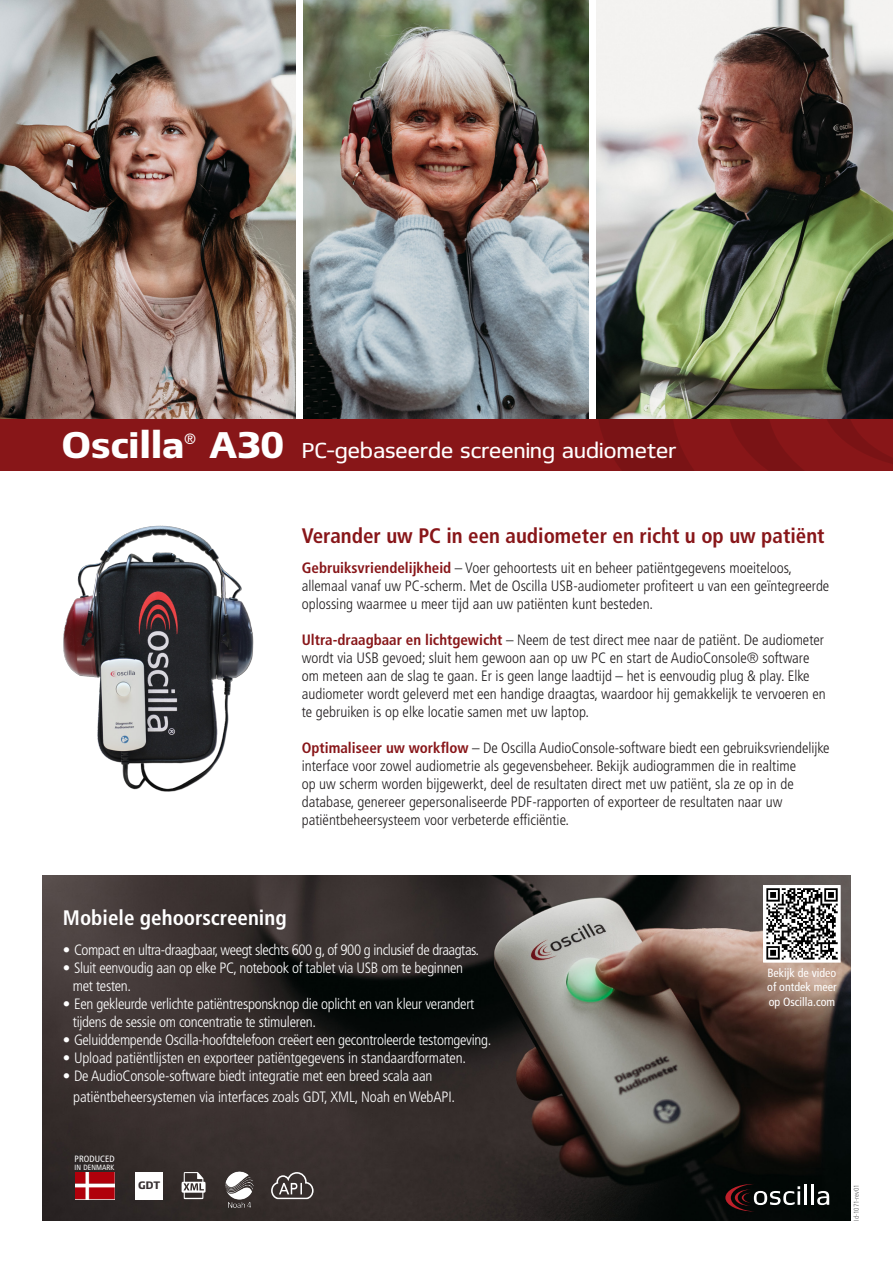
<style>
.page{position:relative;width:893px;height:1263px;background:#fff}
.page>*{position:absolute;margin:0;border:0;box-sizing:border-box;transform-origin:0 0}
.t1{font:700 36px "Olic";color:#fff}
.t2{font:700 condensed 21px "Frutiger LT Std";color:#881619}
.t3{font:21px "Olic";letter-spacing:-.02em;color:#fff}
.t4{font:700 condensed 21px "Frutiger LT Std";color:#fff}
.t5{font:300 condensed 15px/18px "Frutiger LT Std";color:#231f20}
.t6{font:300 condensed 15px/18px "Frutiger LT Std";letter-spacing:-.02em;color:#fff}
.t7{font:condensed 15px "Frutiger LT Std";color:#fff}
.t8{font:condensed 12px/14.4px "Frutiger LT Std";color:#fff;text-align:justify}
.t9{font:700 10.5px "Olic";color:#373032}
.t10{font:condensed 9.15px "Frutiger LT Std";letter-spacing:.01em;color:#fff}
.t11{font:condensed 7.65px "Frutiger LT Std";letter-spacing:.01em;color:#fff}
.t12{font:300 condensed 7.05px "Frutiger LT Std";color:#57585a}
.s1{font-weight:700;color:#881619}
</style>
<div class="page">
<img style="left:0;top:0;width:589px;height:419px">
<img style="left:596px;top:0;width:297px;height:419px">
<div style="left:296px;top:0;width:6px;height:419px;background:#fff"></div>
<img style="left:43px;top:875px;width:807px;height:345px">
<img style="left:63px;top:525px;width:191px;height:267px">
<svg style="left:765px;top:887px;width:73px;height:73px"></svg>
<svg style="left:766px;top:888px;width:72px;height:71px"></svg>
<div style="left:0;top:419px;width:893px;height:51px;background:#881618"></div>
<svg style="left:599px;top:419px;width:294px;height:51px"></svg>
<img style="left:75px;top:1172px;width:39px;height:27px">
<svg style="left:182px;top:1172px;width:24px;height:27px"></svg>
<svg style="left:271px;top:1172px;width:43px;height:27px"></svg>
<img style="left:225px;top:1171px;width:29px;height:38px">
<div style="left:136px;top:1172px;width:27px;height:27px;background:#fff"></div>
<svg style="left:725px;top:1184px;width:75px;height:27px;background:#312626"></svg>
<hr style="left:797px;top:1191px;width:3px;height:14px;background:#fff">
<hr style="left:804px;top:1185px;width:3px;height:20px;background:#fff">
<hr style="left:811px;top:1185px;width:3px;height:20px;background:#fff">
<svg style="left:817px;top:1191px;width:12px;height:14px"></svg>
<p class="t1" style="left:62px;top:423px;width:124px">Oscilla</p>
<p class="t7" style="left:184px;top:430px;width:13px">®</p>
<p class="t1" style="left:209px;top:423px;width:77px">A30</p>
<p class="t3" style="left:302px;top:438px;width:376px">PC-gebaseerde screening audiometer</p>
<p class="t2" style="left:302px;top:523px;width:524px">Verander uw PC in een audiometer en richt u op uw patiënt</p>
<p class="t5" style="left:302px;top:559px;width:529px"><span class="s1">Gebruiksvriendelijkheid</span> – Voer gehoortests uit en beheer patiëntgegevens moeiteloos, allemaal vanaf uw PC-scherm. Met de Oscilla USB-audiometer profiteert u van een geïntegreerde oplossing waarmee u meer tijd aan uw patiënten kunt besteden.</p>
<p class="t5" style="left:302px;top:631px;width:525px"><span class="s1">Ultra-draagbaar en lichtgewicht</span> – Neem de test direct mee naar de patiënt. De audiometer wordt via USB gevoed; sluit hem gewoon aan op uw PC en start de AudioConsole® software om meteen aan de slag te gaan. Er is geen lange laadtijd – het is eenvoudig plug &amp; play. Elke audiometer wordt geleverd met een handige draagtas, waardoor hij gemakkelijk te vervoeren en te gebruiken is op elke locatie samen met uw laptop.</p>
<p class="t5" style="left:302px;top:739px;width:529px"><span class="s1">Optimaliseer uw workflow</span> – De Oscilla AudioConsole-software biedt een gebruiksvriendelijke interface voor zowel audiometrie als gegevensbeheer. Bekijk audiogrammen die in realtime<br>op uw scherm worden bijgewerkt, deel de resultaten direct met uw patiënt, sla ze op in de database, genereer gepersonaliseerde PDF-rapporten of exporteer de resultaten naar uw patiëntbeheersysteem voor verbeterde efficiëntie.</p>
<p class="t4" style="left:63px;top:905px;width:225px">Mobiele gehoorscreening</p>
<p class="t6" style="left:63px;top:940px;width:418px">• Compact en ultra-draagbaar, weegt slechts 600 g, of 900 g inclusief de draagtas.</p>
<p class="t6" style="left:73px;top:958px;width:392px;text-indent:-10px">• Sluit eenvoudig aan op elke PC, notebook of tablet via USB om te beginnen met testen.</p>
<p class="t6" style="left:73px;top:994px;width:403px;text-indent:-10px">• Een gekleurde verlichte patiëntresponsknop die oplicht en van kleur verandert tijdens de sessie om concentratie te stimuleren.</p>
<p class="t6" style="left:63px;top:1030px;width:430px">• Geluiddempende Oscilla-hoofdtelefoon creëert een gecontroleerde testomgeving.</p>
<p class="t6" style="left:63px;top:1048px;width:405px">• Upload patiëntlijsten en exporteer patiëntgegevens in standaardformaten.</p>
<p class="t6" style="left:73px;top:1065px;width:383px;line-height:21px;text-indent:-10px">• De AudioConsole-software biedt integratie met een breed scala aan patiëntbeheersystemen via interfaces zoals GDT, XML, Noah en WebAPI.</p>
<p class="t10" style="left:75px;top:1154px;width:42px">PRODUCED</p>
<p class="t11" style="left:75px;top:1163px;width:41px">IN DENMARK</p>
<p class="t9" style="left:138px;top:1179px;width:24px">GDT</p>
<p class="t8" style="left:767px;top:965px;width:71px">Bekijk de video of ontdek meer op Oscilla.com</p>
<p class="t12" style="left:852px;top:1221px;width:38px;rotate:-90deg">Id-1071-rev01</p>
</div>
